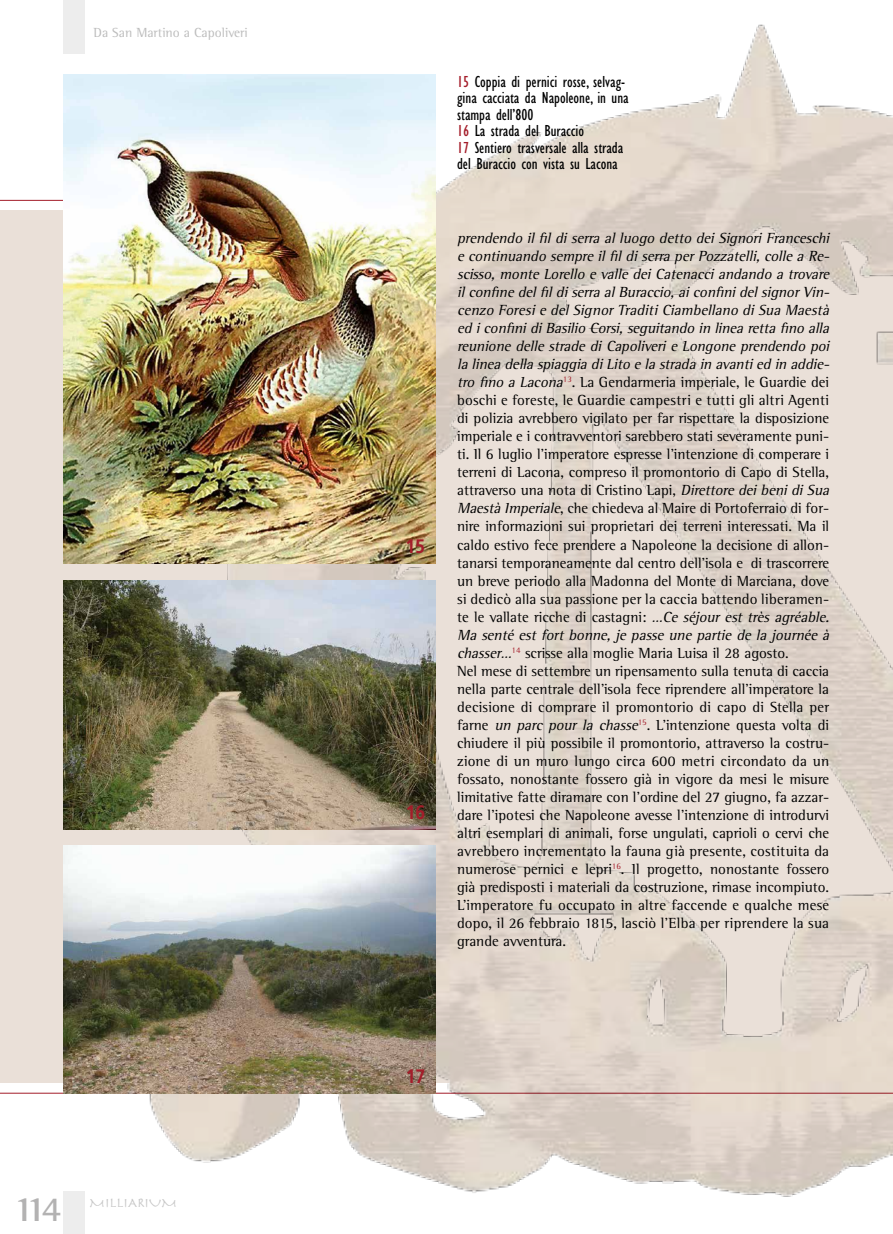
<style>
.page{position:relative;width:893px;height:1234px;background:#fff}
.page>*{position:absolute;margin:0;border:0;box-sizing:border-box;transform-origin:0 0}
.t1{font:700 36px "Rotis Semi Serif";color:#b3b2b2}
.t2{font:700 19.5px "Frutiger";color:#a41d2a;scale:.9 1}
.t3{font:condensed 16.5px/16.5px "Gill Sans";color:#000}
.t4{font:15px/18px "Rotis Semi Serif";color:#000}
.t5{font:13.5px "Rotis Semi Serif";color:#bcbcbc}
.t6{font:13.5px "Herculanum";color:#c6c6c6}
.s1{color:#a41d2a}
.s2{font-style:italic}
</style>
<div class="page">
<div style="left:0;top:210px;width:893px;height:872px;background:#eae0d8"></div>
<hr style="left:0;top:200px;width:893px;height:1px;background:#a41d2a">
<img style="left:59px;top:0;width:834px;height:1233px">
<hr style="left:0;top:1092px;width:893px;height:1px;background:#a41d2a">
<img style="left:64px;top:580px;width:372px;height:249px">
<img style="left:64px;top:844px;width:372px;height:248px">
<img style="left:64px;top:74px;width:372px;height:489px">
<p class="t5" style="left:94px;top:25px;width:156px">Da San Martino a Capoliveri</p>
<h1 class="t1" style="left:14px;top:1186px;width:50px">114</h1>
<p class="t6" style="left:89px;top:1196px;width:89px">MILLIARIUM</p>
<h2 class="t2" style="left:405px;top:534px;width:23px">15</h2>
<h2 class="t2" style="left:406px;top:800px;width:23px">16</h2>
<p class="t3" style="left:457px;top:73px;width:173px"><span class="s1">15</span> Coppia di pernici rosse, selvag&shy;gina cacciata da Napoleone, in una stampa dell’800<br><span class="s1">16</span> La strada del Buraccio<br><span class="s1">17</span> Sentiero trasversale alla strada del Buraccio con vista su Lacona</p>
<p class="t4" style="left:457px;top:229px;width:377px"><span class="s2">prendendo ilfildiserra alluogo detto deiSignoriFranceschi econtinuando sempreilfildiserra perPozzatelli,collea Re&shy;scisso, monte Lorello e valle dei Catenacci andando a trovare ilconfinedelfildiserra alBuraccio,aiconfinidelsignorVin&shy;cenzo ForesiedelSignorTraditiCiambellano diSua Maestà ed iconfinidiBasilio Corsi,seguitando in linea retta fino alla reunione delle strade di Capoliveri e Longone prendendo poi la linea della spiaggia diLito ela strada in avantied in addie&shy;tro fino a Lacona</span><sup>13</sup>. La Gendarmeria imperiale, le Guardie dei boschi e foreste, le Guardie campestri e tutti gli altri Agenti di polizia avrebbero vigilato per far rispettare la disposizione imperiale e i contravventori sarebbero stati severamente puni&shy;ti. Il 6 luglio l’imperatore espresse l’intenzione di comperare i terreni di Lacona, compreso il promontorio di Capo di Stella, attraverso una nota di Cristino Lapi, <span class="s2">DirettoredeibenidiSua Maestà Imperiale</span>, che chiedeva al Maire di Portoferraio di for&shy;nire informazioni sui proprietari dei terreni interessati. Ma il caldo estivo fece prendere a Napoleone la decisione di allon&shy;tanarsi temporaneamente dal centro dell’isola e di trascorrere un breve periodo alla Madonna del Monte di Marciana, dove si dedicò alla sua passione per la caccia battendo liberamen&shy;te le vallate ricche di castagni: <span class="s2">…Ce séjour est très agréable.<br>Ma senté est fort bonne, je passe une partie de la journée à chasser…</span><sup>14</sup> scrisse alla moglie Maria Luisa il 28 agosto.<br>Nel mese di settembre un ripensamento sulla tenuta di caccia nella parte centrale dell’isola fece riprendere all’imperatore la decisione di comprare il promontorio di capo di Stella per farne <span class="s2">un parc pour la chasse</span><sup>15</sup>. L’intenzione questa volta di chiudere il più possibile il promontorio, attraverso la costru&shy;zione di un muro lungo circa 600 metri circondato da un fossato, nonostante fossero già in vigore da mesi le misure limitative fatte diramare con l’ordine del 27 giugno, fa azzar&shy;dare l’ipotesi che Napoleone avesse l’intenzione di introdurvi altri esemplari di animali, forse ungulati, caprioli o cervi che avrebbero incrementato la fauna già presente, costituita da numerose pernici e lepri<sup>16</sup>. Il progetto, nonostante fossero già predisposti i materiali da costruzione, rimase incompiuto.<br>L’imperatore fu occupato in altre faccende e qualche mese dopo, il 26 febbraio 1815, lasciò l’Elba per riprendere la sua grande avventura.</p>
<h2 class="t2" style="left:406px;top:1064px;width:23px">17</h2>
</div>
